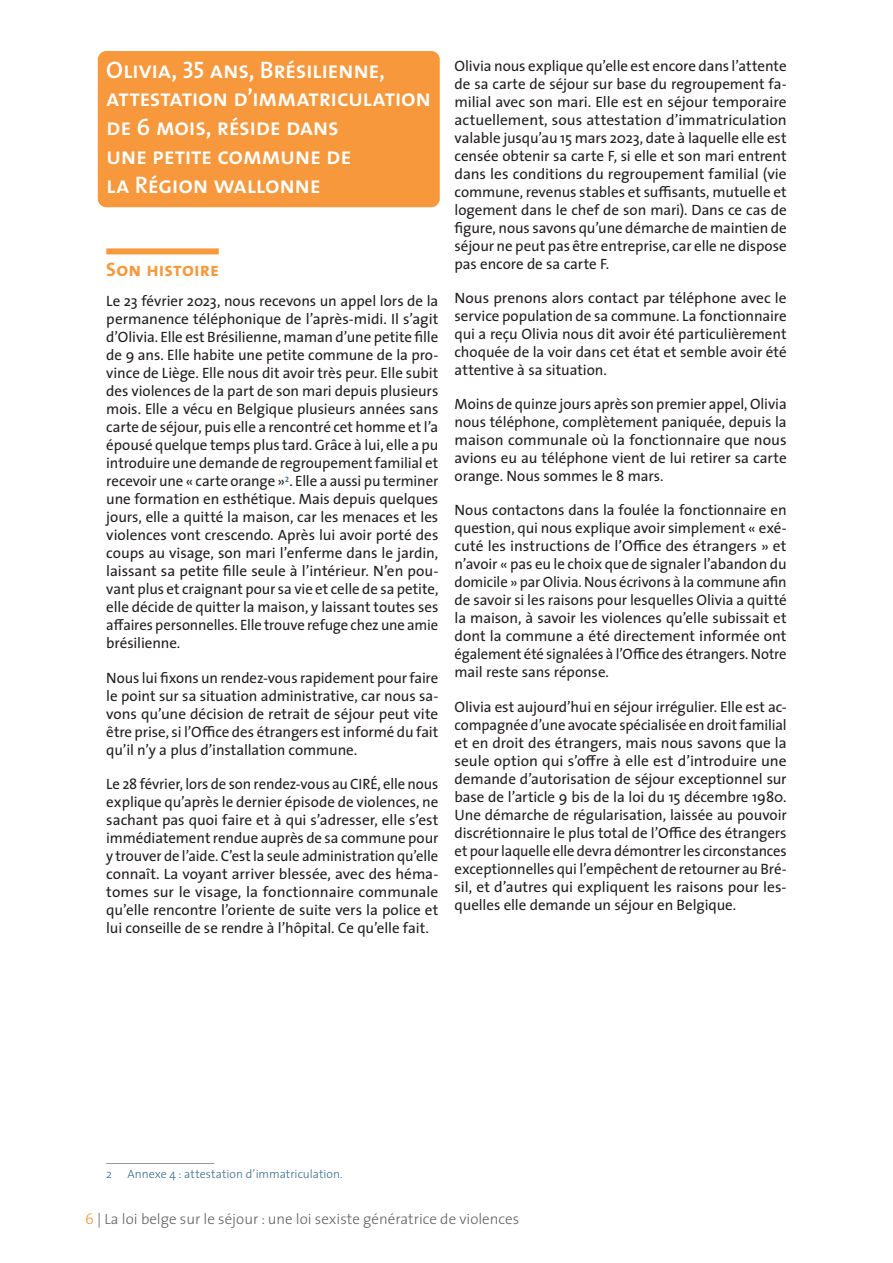
<style>
.page{position:relative;width:893px;height:1263px;background:#fff}
.page>*{position:absolute;margin:0;border:0;box-sizing:border-box;transform-origin:0 0}
.t1{font:24px/28.8px "The Sans Semi Bold Caps";letter-spacing:-.015em;color:#fff}
.t2{font:19.5px "The Sans Bold Caps";letter-spacing:.01em;color:#f7983c}
.t3{font:15px/18px "The Sans";letter-spacing:-.005em;color:#231f20;text-align:justify}
.t4{font:300 15px "The Sans";color:#636366}
.t5{font:300 12px "The Sans";color:#386e8f}
.s1{color:#f7983c}
</style>
<div class="page">
<div style="left:98px;top:51px;width:342px;height:156px;background:#f7983c;border-radius:9px"></div>
<div style="left:106px;top:248px;width:113px;height:6px;background:#f7983c"></div>
<hr style="left:106px;top:1163px;width:108px;height:1px;background:#939598">
<h1 class="t1" style="left:106px;top:54px;width:326px">Olivia, 35 ans, Brésilienne, attestation d’immatriculation de 6 mois, réside dans<br>une petite commune de<br>la Région wallonne</h1>
<h2 class="t2" style="left:106px;top:253px;width:114px">Son histoire</h2>
<p class="t3" style="left:106px;top:292px;width:334px">Le 23 février 2023, nous recevons un appel lors de la permanence téléphonique de l’après-midi. Il s’agit d’Olivia. Elle est Brésilienne, maman d’une petite fille de 9 ans. Elle habite une petite commune de la pro&shy;vince de Liège. Elle nous dit avoir très peur. Elle subit des violences de la part de son mari depuis plusieurs mois. Elle a vécu en Belgique plusieurs années sans carte de séjour, puis elle a rencontré cet homme et l’a épousé quelque temps plus tard. Grâce à lui, elle a pu introduire une demande de regroupement familial et recevoir une « carte orange »<sup>2</sup>. Elle a aussi pu terminer une formation en esthétique. Mais depuis quelques jours, elle a quitté la maison, car les menaces et les violences vont crescendo. Après lui avoir porté des coups au visage, son mari l’enferme dans le jardin, laissant sa petite fille seule à l’intérieur. N’en pou&shy;vant plus et craignant pour sa vie et celle de sa petite, elle décide de quitter la maison, y laissant toutes ses affaires personnelles. Elle trouve refuge chez une amie brésilienne.</p>
<p class="t3" style="left:106px;top:668px;width:334px">Nous lui fixons un rendez-vous rapidement pour faire le point sur sa situation administrative, car nous sa&shy;vons qu’une décision de retrait de séjour peut vite être prise, si l’Office des étrangers est informé du fait qu’il n’y a plus d’installation commune.</p>
<p class="t3" style="left:106px;top:774px;width:334px">Le 28 février, lors de son rendez-vous au CIRÉ, elle nous explique qu’après le dernier épisode de violences, ne sachant pas quoi faire et à qui s’adresser, elle s’est immédiatement rendue auprès de sa commune pour y trouver de l’aide. C’est la seule administration qu’elle connaît. La voyant arriver blessée, avec des héma&shy;tomes sur le visage, la fonctionnaire communale qu’elle rencontre l’oriente de suite vers la police et lui conseille de se rendre à l’hôpital. Ce qu’elle fait.</p>
<p class="t3" style="left:455px;top:56px;width:334px">Olivia nous explique qu’elle est encore dans l’attente de sa carte de séjour sur base du regroupement fa&shy;milial avec son mari. Elle est en séjour temporaire actuellement, sous attestation d’immatriculation valable jusqu’au 15 mars 2023, date à laquelle elle est censée obtenir sa carte F, si elle et son mari entrent dans les conditions du regroupement familial (vie commune, revenus stables et suffisants, mutuelle et logement dans le chef de son mari). Dans ce cas de figure, nous savons qu’une démarche de maintien de séjour ne peut pas être entreprise, car elle ne dispose pas encore de sa carte F.</p>
<p class="t3" style="left:455px;top:288px;width:334px">Nous prenons alors contact par téléphone avec le service population de sa commune. La fonctionnaire qui a reçu Olivia nous dit avoir été particulièrement choquée de la voir dans cet état et semble avoir été attentive à sa situation.</p>
<p class="t3" style="left:455px;top:395px;width:334px">Moins de quinze jours après son premier appel, Olivia nous téléphone, complètement paniquée, depuis la maison communale où la fonctionnaire que nous avions eu au téléphone vient de lui retirer sa carte orange. Nous sommes le 8 mars.</p>
<p class="t3" style="left:455px;top:501px;width:334px">Nous contactons dans la foulée la fonctionnaire en question, qui nous explique avoir simplement « exé&shy;cuté les instructions de l’Office des étrangers » et n’avoir « pas eu le choix que de signaler l’abandon du domicile » par Olivia. Nous écrivons à la commune afin de savoir si les raisons pour lesquelles Olivia a quitté la maison, à savoir les violences qu’elle subissait et dont la commune a été directement informée ont également été signalées à l’Office des étrangers. Notre mail reste sans réponse.</p>
<p class="t3" style="left:455px;top:697px;width:334px">Olivia est aujourd’hui en séjour irrégulier. Elle est ac&shy;compagnée d’une avocate spécialisée en droit familial et en droit des étrangers, mais nous savons que la seule option qui s’offre à elle est d’introduire une demande d’autorisation de séjour exceptionnel sur base de l’article 9 bis de la loi du 15 décembre 1980.<br>Une démarche de régularisation, laissée au pouvoir discrétionnaire le plus total de l’Office des étrangers et pour laquelle elle devra démontrer les circonstances exceptionnelles qui l’empêchent de retourner au Bré&shy;sil, et d’autres qui expliquent les raisons pour les&shy;quelles elle demande un séjour en Belgique.</p>
<p class="t5" style="left:106px;top:1164px;width:7px">2</p>
<p class="t5" style="left:128px;top:1164px;width:216px">Annexe 4 : attestation d’immatriculation.</p>
<p class="t4" style="left:85px;top:1207px;width:436px"><span class="s1">6</span> | La loi belge sur le séjour : une loi sexiste génératrice de violences</p>
</div>
